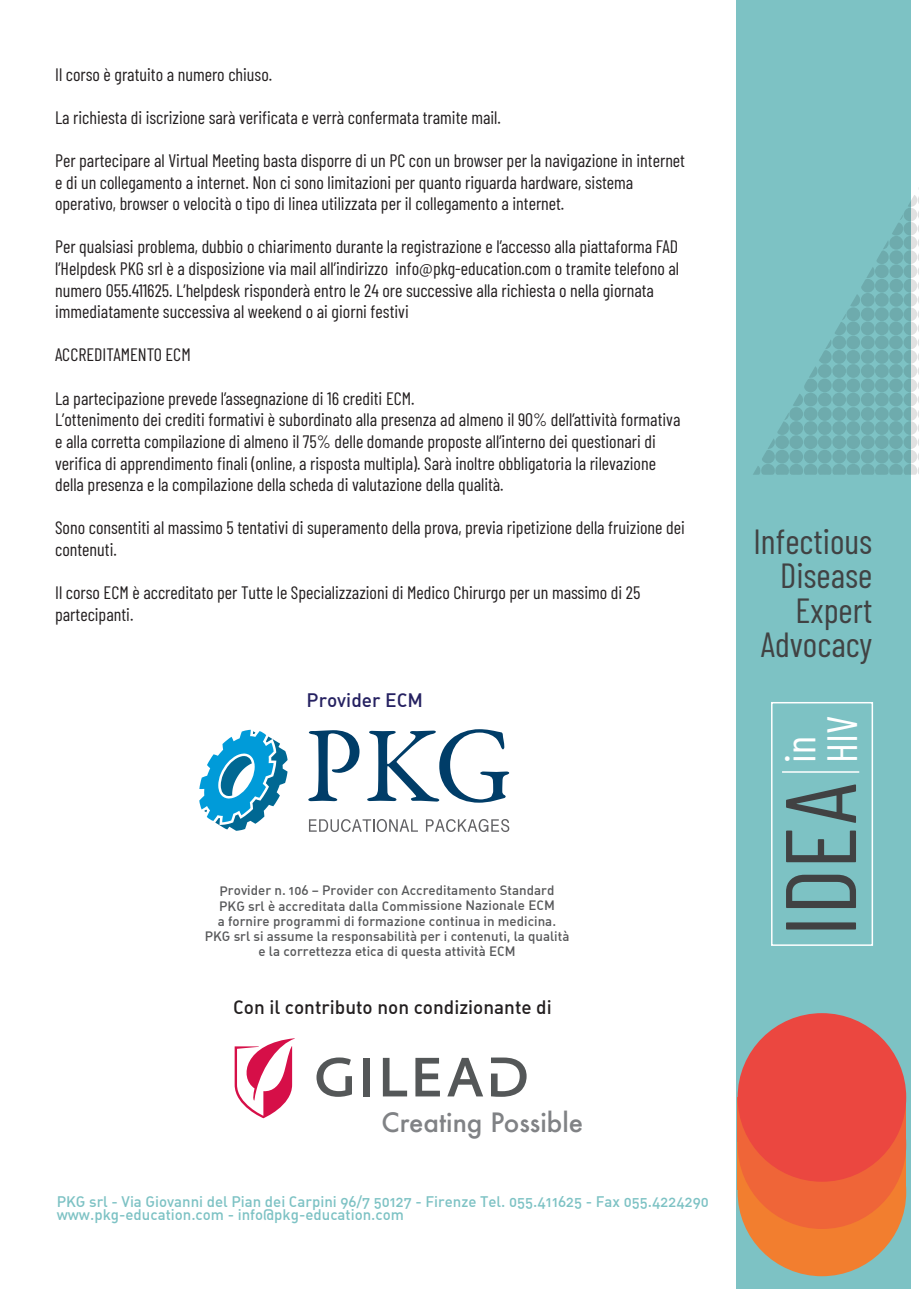
<style>
.page{position:relative;width:919px;height:1289px;background:#fff}
.page>*{position:absolute;margin:0;border:0;box-sizing:border-box;transform-origin:0 0}
.t1{font:99.9px "Barlow Condensed";color:#414243}
.t2{font:42.3px/41.7px "Barlow Condensed";color:#fff}
.t3{font:34.8px/34.3px "Barlow Condensed";color:#414243;text-align:right}
.t4{font:500 25.95px "Futura";color:#808285}
.t5{font:19.05px "DIN Medium Alternate";color:#252161}
.t6{font:18.9px "DIN Medium Alternate";color:#231f20}
.t7{font:18px/21.6px "Barlow Condensed";color:#231f20}
.t8{font:15px/13.5px "DIN Medium Alternate";color:#7dc2c4}
.t9{font:13.35px/15.3px "DIN Medium Alternate";color:#57585a;text-align:center}
</style>
<div class="page">
<div style="left:736px;top:0;width:175px;height:1288px;background:#7dc2c4"></div>
<svg style="left:753px;top:187px;width:166px;height:288px"></svg>
<svg style="left:308px;top:730px;width:51px;height:71px"></svg>
<svg style="left:367px;top:729px;width:142px;height:73px"></svg>
<svg style="left:199px;top:729px;width:88px;height:101px"></svg>
<svg style="left:309px;top:819px;width:109px;height:13px"></svg>
<svg style="left:426px;top:819px;width:83px;height:13px"></svg>
<svg style="left:316px;top:1057px;width:36px;height:39px"></svg>
<div style="left:363px;top:1057px;width:7px;height:39px;background:#545758"></div>
<svg style="left:383px;top:1057px;width:24px;height:39px"></svg>
<svg style="left:415px;top:1057px;width:25px;height:39px"></svg>
<svg style="left:447px;top:1057px;width:36px;height:39px"></svg>
<svg style="left:491px;top:1057px;width:35px;height:39px"></svg>
<svg style="left:234px;top:1038px;width:61px;height:80px"></svg>
<div style="left:737px;top:1107px;width:169px;height:169px;background:#f27e2f;border-radius:50%"></div>
<div style="left:737px;top:1135px;width:169px;height:54px;background:#f27e2f"></div>
<div style="left:737px;top:1060px;width:169px;height:168px;background:#ef6538;border-radius:50%"></div>
<div style="left:737px;top:1096px;width:169px;height:45px;background:#ef6538"></div>
<div style="left:737px;top:1013px;width:169px;height:168px;background:#eb4740;border-radius:50%"></div>
<div style="left:771px;top:702px;width:102px;height:243px;border:2px solid #fff"></div>
<hr style="left:782px;top:771px;width:77px;height:1px;background:#fff">
<p class="t7" style="left:55px;top:62px;width:218px">Il corso è gratuito a numero chiuso.</p>
<p class="t7" style="left:55px;top:105px;width:447px">La richiesta di iscrizione sarà verificata e verrà confermata tramite mail.</p>
<p class="t7" style="left:55px;top:148px;width:631px">Per partecipare al Virtual Meeting basta disporre di un PC con un browser per la navigazione in internet e di un collegamento a internet. Non ci sono limitazioni per quanto riguarda hardware, sistema operativo, browser o velocità o tipo di linea utilizzata per il collegamento a internet.</p>
<p class="t7" style="left:55px;top:235px;width:625px">Per qualsiasi problema, dubbio o chiarimento durante la registrazione e l’accesso alla piattaforma FAD l’Helpdesk PKG srl è a disposizione via mail all’indirizzo info@pkg-education.com o tramite telefono al numero 055.411625. L’helpdesk risponderà entro le 24 ore successive alla richiesta o nella giornata immediatamente successiva al weekend o ai giorni festivi</p>
<p class="t7" style="left:55px;top:343px;width:137px">ACCREDITAMENTO ECM</p>
<p class="t7" style="left:55px;top:386px;width:626px">La partecipazione prevede l’assegnazione di 16 crediti ECM.<br>Lʼottenimento dei crediti formativi è subordinato alla presenza ad almeno il 90% dell’attività formativa e alla corretta compilazione di almeno il 75% delle domande proposte all’interno dei questionari di verifica di apprendimento finali (online, a risposta multipla). Sarà inoltre obbligatoria la rilevazione della presenza e la compilazione della scheda di valutazione della qualità.</p>
<p class="t7" style="left:55px;top:515px;width:631px">Sono consentiti al massimo 5 tentativi di superamento della prova, previa ripetizione della fruizione dei contenuti.</p>
<p class="t7" style="left:55px;top:580px;width:586px">Il corso ECM è accreditato per Tutte le Specializzazioni di Medico Chirurgo per un massimo di 25 partecipanti.</p>
<p class="t5" style="left:306px;top:688px;width:118px">Provider ECM</p>
<p class="t9" style="left:205px;top:882px;width:366px">Provider n. 106 – Provider con Accreditamento Standard<br>PKG srl è accreditata dalla Commissione Nazionale ECM<br>a fornire programmi di formazione continua in medicina.<br>PKG srl si assume la responsabilità per i contenuti, la qualità e la correttezza etica di questa attività ECM</p>
<p class="t6" style="left:233px;top:994px;width:320px">Con il contributo non condizionante di</p>
<h3 class="t4" style="left:381px;top:1104px;width:203px">Creating Possible</h3>
<p class="t8" style="left:57px;top:1194px;width:653px">PKG srl - Via Giovanni del Pian dei Carpini 96/7 50127 - Firenze Tel. 055.411625 - Fax 055.4224290 www.pkg-education.com - info@pkg-education.com</p>
<h3 class="t3" style="left:753px;top:521px;width:120px">Infectious<br>Disease<br>Expert<br>Advocacy</h3>
<h2 class="t2" style="left:776px;top:763px;width:49px;rotate:-90deg">in<br>HIV</h2>
<h1 class="t1" style="left:748px;top:936px;width:155px;rotate:-90deg">IDEA</h1>
</div>
